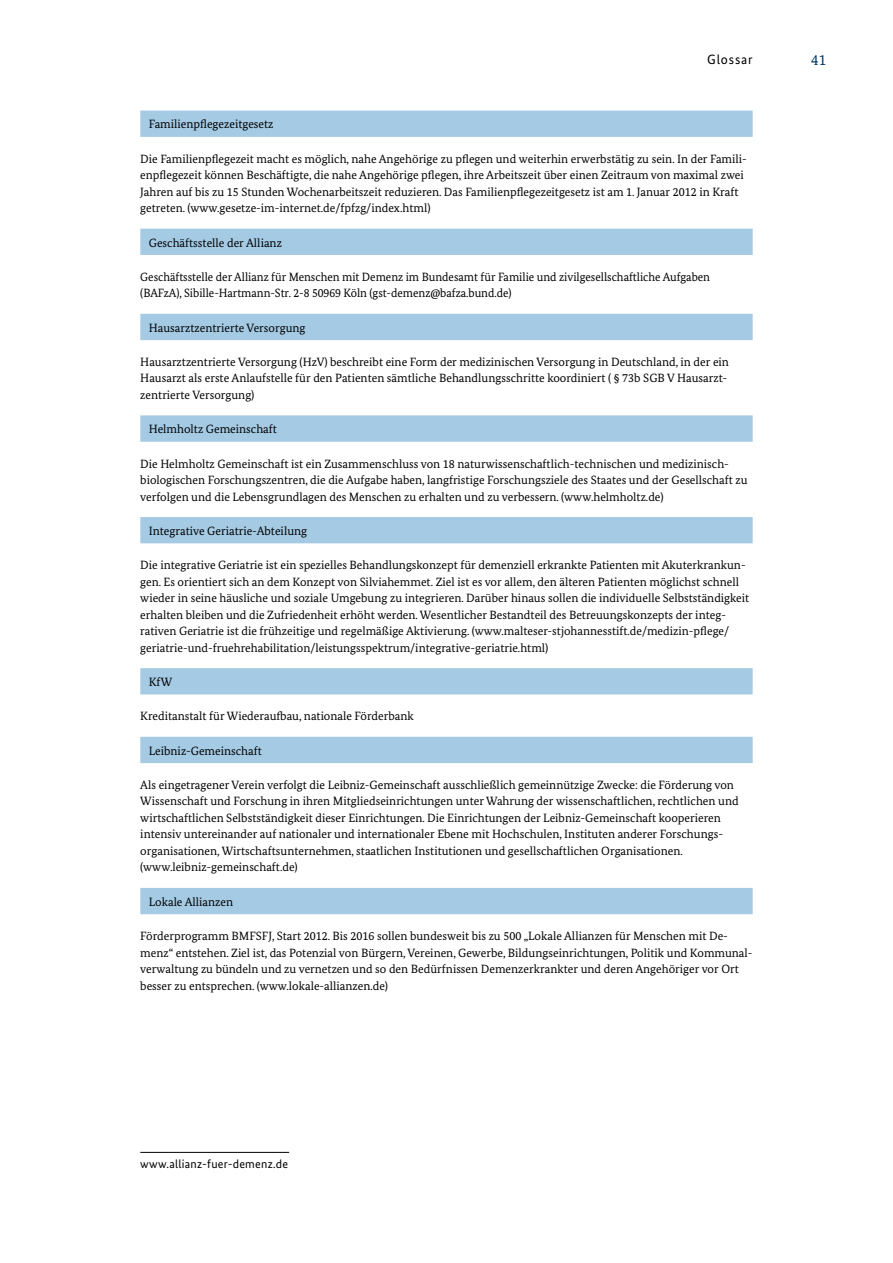
<style>
.page{position:relative;width:893px;height:1263px;background:#fff}
.page>*{position:absolute;margin:0;border:0;box-sizing:border-box;transform-origin:0 0}
.t1{font:15px "Bundes Serif";color:#003665}
.t2{font:13.5px "Bundes Sans";letter-spacing:.06em;color:#000}
.t3{font:12px/16.5px "Bundes Serif";color:#000}
.t4{font:12px "Bundes Sans";letter-spacing:.02em;color:#000}
</style>
<div class="page">
<hr style="left:140px;top:1152px;width:149px;height:1px;background:#000">
<svg style="left:140px;top:111px;width:613px;height:803px"></svg>
<p class="t2" style="left:707px;top:51px;width:47px">Glossar</p>
<p class="t1" style="left:811px;top:50px;width:16px">41</p>
<p class="t3" style="left:149px;top:116px;width:126px">Familienpflegezeitgesetz</p>
<p class="t3" style="left:140px;top:150px;width:608px">Die Familienpflegezeit macht es möglich, nahe Angehörige zu pflegen und weiterhin erwerbstätig zu sein. In der Famili&shy;enpflegezeit können Beschäftigte, die nahe Angehörige pflegen, ihre Arbeitszeit über einen Zeitraum von maximal zwei Jahren auf bis zu 15 Stunden Wochenarbeitszeit reduzieren. Das Familienpflegezeitgesetz ist am 1. Januar 2012 in Kraft getreten. (www.gesetze-im-internet.de/fpfzg/index.html)</p>
<p class="t3" style="left:149px;top:234px;width:135px">Geschäftsstelle der Allianz</p>
<p class="t3" style="left:140px;top:268px;width:571px">Geschäftsstelle der Allianz für Menschen mit Demenz im Bundesamt für Familie und zivilgesellschaftliche Aufgaben (BAFzA), Sibille-Hartmann-Str. 2-8 50969 Köln (gst-demenz@bafza.bund.de)</p>
<p class="t3" style="left:149px;top:319px;width:158px">Hausarztzentrierte Versorgung</p>
<p class="t3" style="left:140px;top:353px;width:590px">Hausarztzentrierte Versorgung (HzV) beschreibt eine Form der medizinischen Versorgung in Deutschland, in der ein<br>Hausarzt als erste Anlaufstelle für den Patienten sämtliche Behandlungsschritte koordiniert ( § 73b SGB V Hausarzt&shy;zentrierte Versorgung)</p>
<p class="t3" style="left:149px;top:421px;width:130px">Helmholtz Gemeinschaft</p>
<p class="t3" style="left:140px;top:455px;width:609px">Die Helmholtz Gemeinschaft ist ein Zusammenschluss von 18 naturwissenschaftlich-technischen und medizinisch&shy;biologischen Forschungszentren, die die Aufgabe haben, langfristige Forschungsziele des Staates und der Gesellschaft zu verfolgen und die Lebensgrundlagen des Menschen zu erhalten und zu verbessern. (www.helmholtz.de)</p>
<p class="t3" style="left:149px;top:522px;width:160px">Integrative Geriatrie-Abteilung</p>
<p class="t3" style="left:140px;top:557px;width:610px">Die integrative Geriatrie ist ein spezielles Behandlungskonzept für demenziell erkrankte Patienten mit Akuterkrankun&shy;gen. Es orientiert sich an dem Konzept von Silviahemmet. Ziel ist es vor allem, den älteren Patienten möglichst schnell wieder in seine häusliche und soziale Umgebung zu integrieren. Darüber hinaus sollen die individuelle Selbstständigkeit erhalten bleiben und die Zufriedenheit erhöht werden. Wesentlicher Bestandteil des Betreuungskonzepts der integ&shy;rativen Geriatrie ist die frühzeitige und regelmäßige Aktivierung. (www.malteser-stjohannesstift.de/medizin-pflege/ geriatrie-und-fruehrehabilitation/leistungsspektrum/integrative-geriatrie.html)</p>
<p class="t3" style="left:149px;top:673px;width:25px">KfW</p>
<p class="t3" style="left:140px;top:708px;width:275px">Kreditanstalt für Wiederaufbau, nationale Förderbank</p>
<p class="t3" style="left:149px;top:742px;width:114px">Leibniz-Gemeinschaft</p>
<p class="t3" style="left:140px;top:776px;width:600px">Als eingetragener Verein verfolgt die Leibniz-Gemeinschaft ausschließlich gemeinnützige Zwecke: die Förderung von Wissenschaft und Forschung in ihren Mitgliedseinrichtungen unter Wahrung der wissenschaftlichen, rechtlichen und wirtschaftlichen Selbstständigkeit dieser Einrichtungen. Die Einrichtungen der Leibniz-Gemeinschaft kooperieren intensiv untereinander auf nationaler und internationaler Ebene mit Hochschulen, Instituten anderer Forschungs&shy;organisationen, Wirtschaftsunternehmen, staatlichen Institutionen und gesellschaftlichen Organisationen. (www.leibniz-gemeinschaft.de)</p>
<p class="t3" style="left:149px;top:893px;width:86px">Lokale Allianzen</p>
<p class="t3" style="left:140px;top:927px;width:614px">Förderprogramm BMFSFJ, Start 2012. Bis 2016 sollen bundesweit bis zu 500 „Lokale Allianzen für Menschen mit De&shy;menz“ entstehen. Ziel ist, das Potenzial von Bürgern, Vereinen, Gewerbe, Bildungseinrichtungen, Politik und Kommunal&shy;verwaltung zu bündeln und zu vernetzen und so den Bedürfnissen Demenzerkrankter und deren Angehöriger vor Ort besser zu entsprechen. (www.lokale-allianzen.de)</p>
<p class="t4" style="left:140px;top:1157px;width:149px">www.allianz-fuer-demenz.de</p>
</div>
